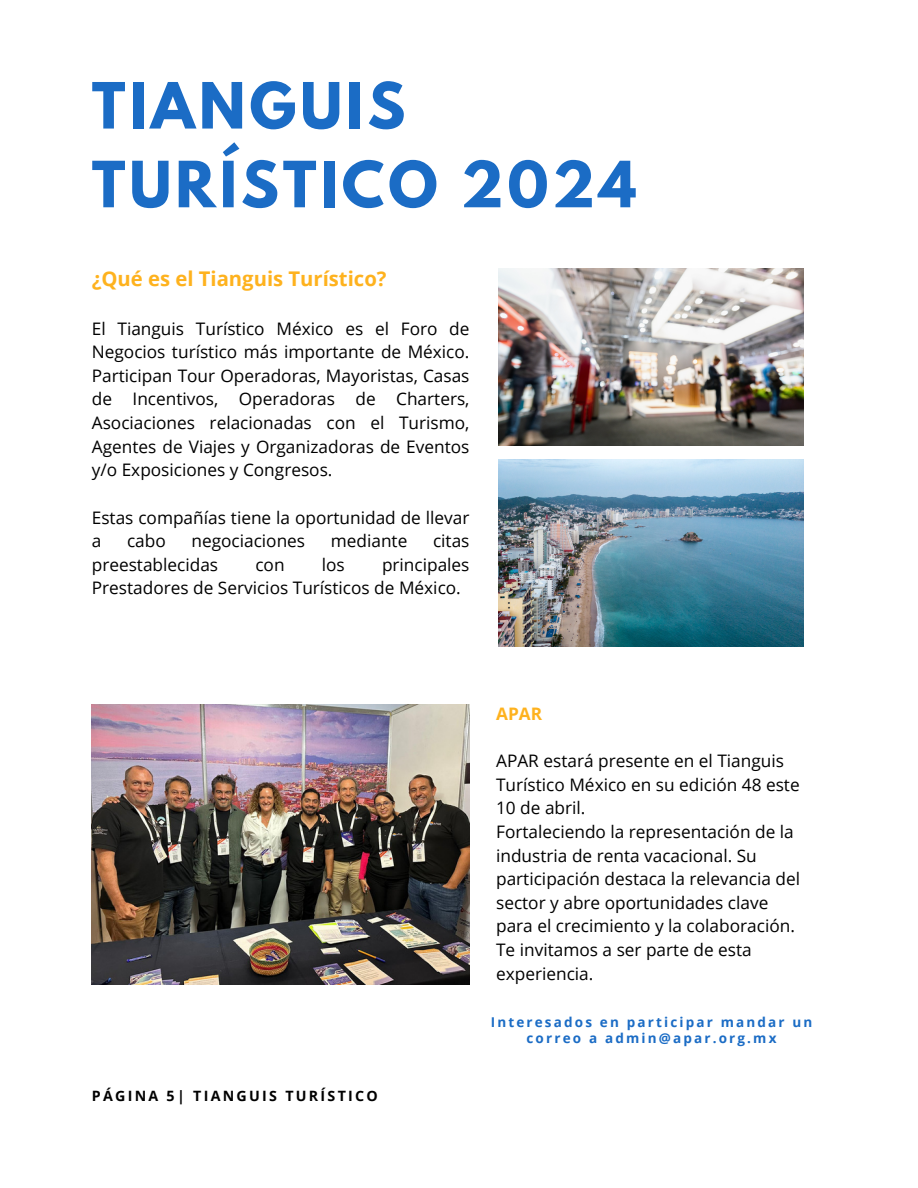
<style>
.page{position:relative;width:918px;height:1188px;background:#fff}
.page>*{position:absolute;margin:0;border:0;box-sizing:border-box;transform-origin:0 0}
.t1{font:700 56.4px/78.8px "League Spartan";letter-spacing:.07em;color:#1b6cc5}
.t2{font:700 20.25px "Open Sans";color:#feb21e}
.t3{font:17.25px/23.7px "Open Sans";color:#000}
.t4{font:700 17.25px "Open Sans";color:#feb21e}
.t5{font:700 14.25px "Open Sans";letter-spacing:.16em;color:#000}
.t6{font:700 13.5px/16.8px "Open Sans";letter-spacing:.16em;color:#1b6cc5;text-align:center}
</style>
<div class="page">
<img style="left:92px;top:705px;width:378px;height:280px">
<img style="left:499px;top:268px;width:305px;height:178px">
<img style="left:499px;top:460px;width:305px;height:186px">
<h4 class="t1" style="left:92px;top:74px;width:546px">TIANGUIS<br>TURÍSTICO 2024</h4>
<h4 class="t2" style="left:92px;top:265px;width:296px">¿Qué es el Tianguis Turístico?</h4>
<p class="t3" style="left:92px;top:316px;width:379px;text-align:justify">El Tianguis Turístico México es el Foro de Negocios turístico más importante de México.<br>Participan Tour Operadoras, Mayoristas, Casas de Incentivos, Operadoras de Charters, Asociaciones relacionadas con el Turismo, Agentes de Viajes y Organizadoras de Eventos y/o Exposiciones y Congresos.</p>
<p class="t3" style="left:92px;top:505px;width:379px">Estas compañías tiene la oportunidad de llevar a</p>
<p class="t3" style="left:127px;top:529px;width:40px">cabo</p>
<p class="t3" style="left:191px;top:529px;width:115px">negociaciones</p>
<p class="t3" style="left:331px;top:529px;width:78px">mediante</p>
<p class="t3" style="left:433px;top:529px;width:38px">citas</p>
<p class="t3" style="left:92px;top:552px;width:128px">preestablecidas</p>
<p class="t3" style="left:255px;top:552px;width:31px">con</p>
<p class="t3" style="left:322px;top:552px;width:25px">los</p>
<p class="t3" style="left:92px;top:552px;width:379px;text-indent:290px">principales<br>Prestadores de Servicios Turísticos de México.</p>
<h4 class="t5" style="left:92px;top:1086px;width:288px">PÁGINA 5| TIANGUIS TURÍSTICO</h4>
<p class="t4" style="left:496px;top:701px;width:48px">APAR</p>
<h3 class="t3" style="left:496px;top:749px;width:306px">APAR estará presente en el Tianguis<br>Turístico México en su edición 48 este<br>10 de abril.<br>Fortaleciendo la representación de la industria de renta vacacional. Su participación destaca la relevancia del sector y abre oportunidades clave para el crecimiento y la colaboración.<br>Te invitamos a ser parte de esta experiencia.</h3>
<p class="t6" style="left:491px;top:1013px;width:323px">Interesados en participar mandar un correo a admin@apar.org.mx</p>
</div>
